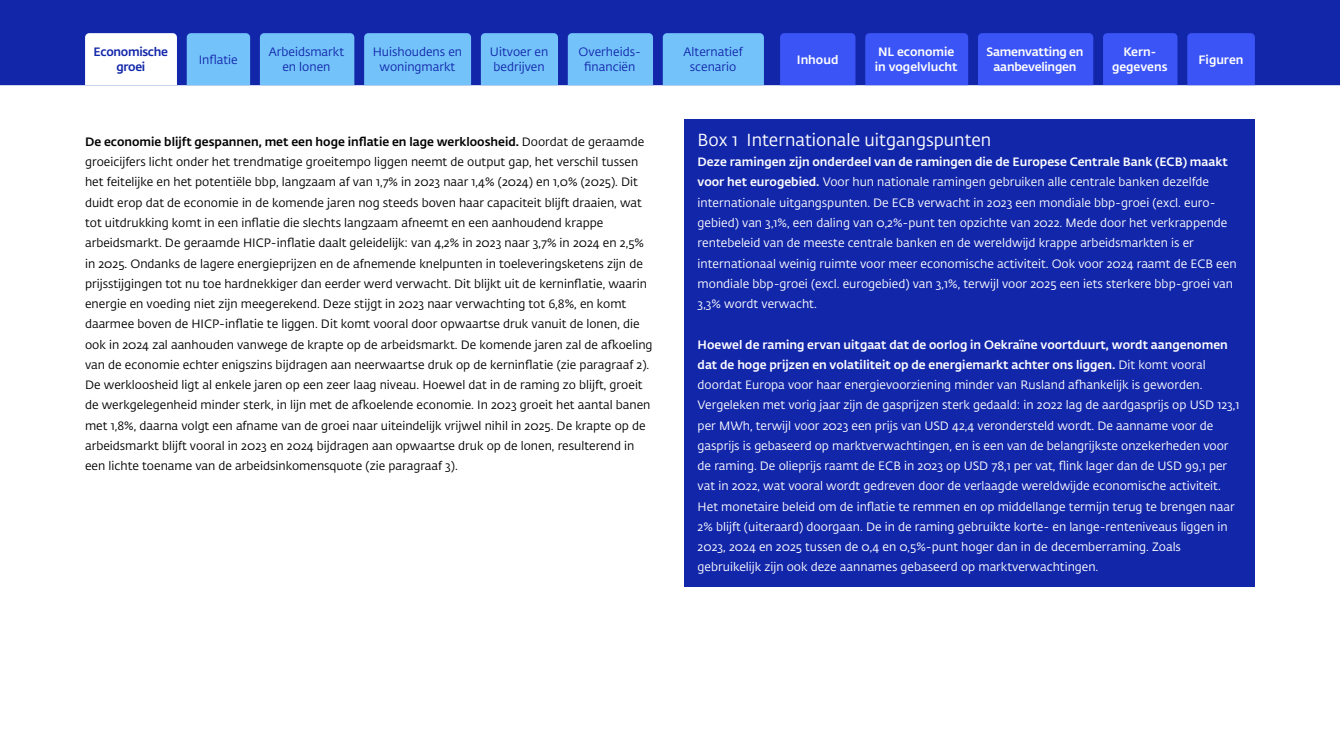
<style>
.page{position:relative;width:1340px;height:754px;background:#fff}
.page>*{position:absolute;margin:0;border:0;box-sizing:border-box;transform-origin:0 0}
.H4_Kader_Kop{font:17.25px "DNB Fedra";color:#fff}
.P_Kader_broodtekst{font:12px/20.2px "DNB Fedra";color:#fff}
.P_Broodtekst{font:12px/20.2px "DNB Fedra";color:#000}
.t1{font:12px/15px "DNB Fedra";color:#1226aa;text-align:center}
.t2{font:500 12px/15px "DNB Fedra";color:#fff}
.t3{font:500 12px/15px "DNB Fedra";letter-spacing:-.02em;color:#fff;text-align:center}
.t4{font:500 12px/15px "DNB Fedra";letter-spacing:-.025em;color:#1226aa;text-align:center}
.s1{font-weight:500}
</style>
<div class="page">
<div style="left:0;top:0;width:1339px;height:85px;background:#1226aa"></div>
<div style="left:978px;top:33px;width:115px;height:52px;background:#3b54f5"></div>
<div style="left:865px;top:33px;width:103px;height:52px;background:#3b54f5"></div>
<div style="left:780px;top:33px;width:75px;height:52px;background:#3b54f5"></div>
<div style="left:1103px;top:33px;width:74px;height:52px;background:#3b54f5"></div>
<div style="left:1187px;top:33px;width:67px;height:52px;background:#3b54f5"></div>
<div style="left:187px;top:33px;width:63px;height:52px;background:#73c2fa"></div>
<div style="left:481px;top:33px;width:77px;height:52px;background:#73c2fa"></div>
<div style="left:568px;top:33px;width:85px;height:52px;background:#73c2fa"></div>
<div style="left:662px;top:33px;width:102px;height:52px;background:#73c2fa"></div>
<div style="left:260px;top:33px;width:94px;height:52px;background:#73c2fa"></div>
<div style="left:364px;top:33px;width:107px;height:52px;background:#73c2fa"></div>
<svg style="left:85px;top:33px;width:92px;height:52px"></svg>
<div style="left:685px;top:120px;width:569px;height:47px;background:#1226aa"></div>
<div style="left:685px;top:144px;width:569px;height:179px;background:#1226aa"></div>
<div style="left:685px;top:306px;width:569px;height:37px;background:#1226aa"></div>
<div style="left:685px;top:326px;width:569px;height:260px;background:#1226aa"></div>
<p class="t4" style="left:94px;top:45px;width:76px">Economische groei</p>
<p class="t2" style="left:874px;top:45px;width:84px">NL economie in vogelvlucht</p>
<p class="t3" style="left:986px;top:45px;width:98px">Samenvatting en aanbevelingen</p>
<p class="t1" style="left:269px;top:45px;width:77px">Arbeidsmarkt en lonen</p>
<p class="t1" style="left:373px;top:45px;width:91px">Huishoudens en woningmarkt</p>
<p class="t1" style="left:490px;top:45px;width:60px;text-align:left">Uitvoer en bedrijven</p>
<p class="t1" style="left:578px;top:45px;width:64px">Overheids&shy;financiën</p>
<p class="t1" style="left:683px;top:45px;width:61px">Alternatief scenario</p>
<p class="t2" style="left:796px;top:52px;width:43px">Inhoud</p>
<p class="t2" style="left:1112px;top:45px;width:57px;text-align:center">Kern&shy;gegevens</p>
<p class="t1" style="left:199px;top:52px;width:41px">Inflatie</p>
<p class="t2" style="left:1198px;top:52px;width:47px">Figuren</p>
<p class="P_Broodtekst" style="left:85px;top:132px;width:569px"><span class="s1">De economie blijft gespannen, met een hoge inflatie en lage werkloosheid.</span> Doordat de geraamde groeicijfers licht onder het trendmatige groeitempo liggen neemt de output gap, het verschil tussen het feitelijke en het potentiële bbp, langzaam af van 1,7% in 2023 naar 1,4% (2024) en 1,0% (2025). Dit duidt erop dat de economie in de komende jaren nog steeds boven haar capaciteit blijft draaien, wat tot uitdrukking komt in een inflatie die slechts langzaam afneemt en een aanhoudend krappe arbeidsmarkt. De geraamde HICP- inflatie daalt geleidelijk: van 4,2% in 2023 naar 3,7% in 2024 en 2,5% in 2025. Ondanks de lagere energieprijzen en de afnemende knelpunten in toeleveringsketens zijn de prijsstijgingen tot nu toe hardnekkiger dan eerder werd verwacht. Dit blijkt uit de kerninflatie, waarin energie en voeding niet zijn meegerekend. Deze stijgt in 2023 naar verwachting tot 6,8%, en komt daarmee boven de HICP- inflatie te liggen. Dit komt vooral door opwaartse druk vanuit de lonen, die ook in 2024 zal aanhouden vanwege de krapte op de arbeidsmarkt. De komende jaren zal de afkoeling van de economie echter enigszins bijdragen aan neerwaartse druk op de kerninflatie (zie paragraaf 2).</p>
<p class="P_Broodtekst" style="left:85px;top:375px;width:567px">De werkloosheid ligt al enkele jaren op een zeer laag niveau. Hoewel dat in de raming zo blijft, groeit de werkgelegenheid minder sterk, in lijn met de afkoelende economie. In 2023 groeit het aantal banen met 1,8%, daarna volgt een afname van de groei naar uiteindelijk vrijwel nihil in 2025. De krapte op de arbeidsmarkt blijft vooral in 2023 en 2024 bijdragen aan opwaartse druk op de lonen, resulterend in een lichte toename van de arbeidsinkomensquote (zie paragraaf 3).</p>
<h4 class="H4_Kader_Kop" style="left:697px;top:129px;width:295px">Box 1 Internationale uitgangspunten</h4>
<p class="P_Kader_broodtekst" style="left:697px;top:152px;width:540px"><span class="s1">Deze ramingen zijn onderdeel van de ramingen die de Europese Centrale Bank (ECB) maakt voor het eurogebied.</span> Voor hun nationale ramingen gebruiken alle centrale banken dezelfde internationale uitgangspunten. De ECB verwacht in 2023 een mondiale bbp-groei (excl. euro&shy;gebied) van 3,1%, een daling van 0,2%- punt ten opzichte van 2022. Mede door het verkrappende rentebeleid van de meeste centrale banken en de wereldwijd krappe arbeidsmarkten is er internationaal weinig ruimte voor meer economische activiteit. Ook voor 2024 raamt de ECB een mondiale bbp- groei (excl. eurogebied) van 3,1%, terwijl voor 2025 een iets sterkere bbp- groei van 3,3% wordt verwacht.</p>
<p class="P_Kader_broodtekst" style="left:697px;top:334px;width:543px"><span class="s1">Hoewel de raming ervan uitgaat dat de oorlog in Oekraïne voortduurt, wordt aangenomen dat de hoge prijzen en volatiliteit op de energiemarkt achter ons liggen.</span> Dit komt vooral doordat Europa voor haar energievoorziening minder van Rusland afhankelijk is geworden.<br>Vergeleken met vorig jaar zijn de gasprijzen sterk gedaald: in 2022 lag de aardgasprijs op USD 123,1 per MWh, terwijl voor 2023 een prijs van USD 42,4 verondersteld wordt. De aanname voor de gasprijs is gebaseerd op marktverwachtingen, en is een van de belangrijkste onzekerheden voor de raming. De olieprijs raamt de ECB in 2023 op USD 78,1 per vat, flink lager dan de USD 99,1 per vat in 2022, wat vooral wordt gedreven door de verlaagde wereldwijde economische activiteit.<br>Het monetaire beleid om de inflatie te remmen en op middellange termijn terug te brengen naar 2% blijft (uiteraard) doorgaan. De in de raming gebruikte korte- en lange- renteniveaus liggen in 2023, 2024 en 2025 tussen de 0,4 en 0,5%- punt hoger dan in de decemberraming. Zoals gebruikelijk zijn ook deze aannames gebaseerd op marktverwachtingen.</p>
</div>
